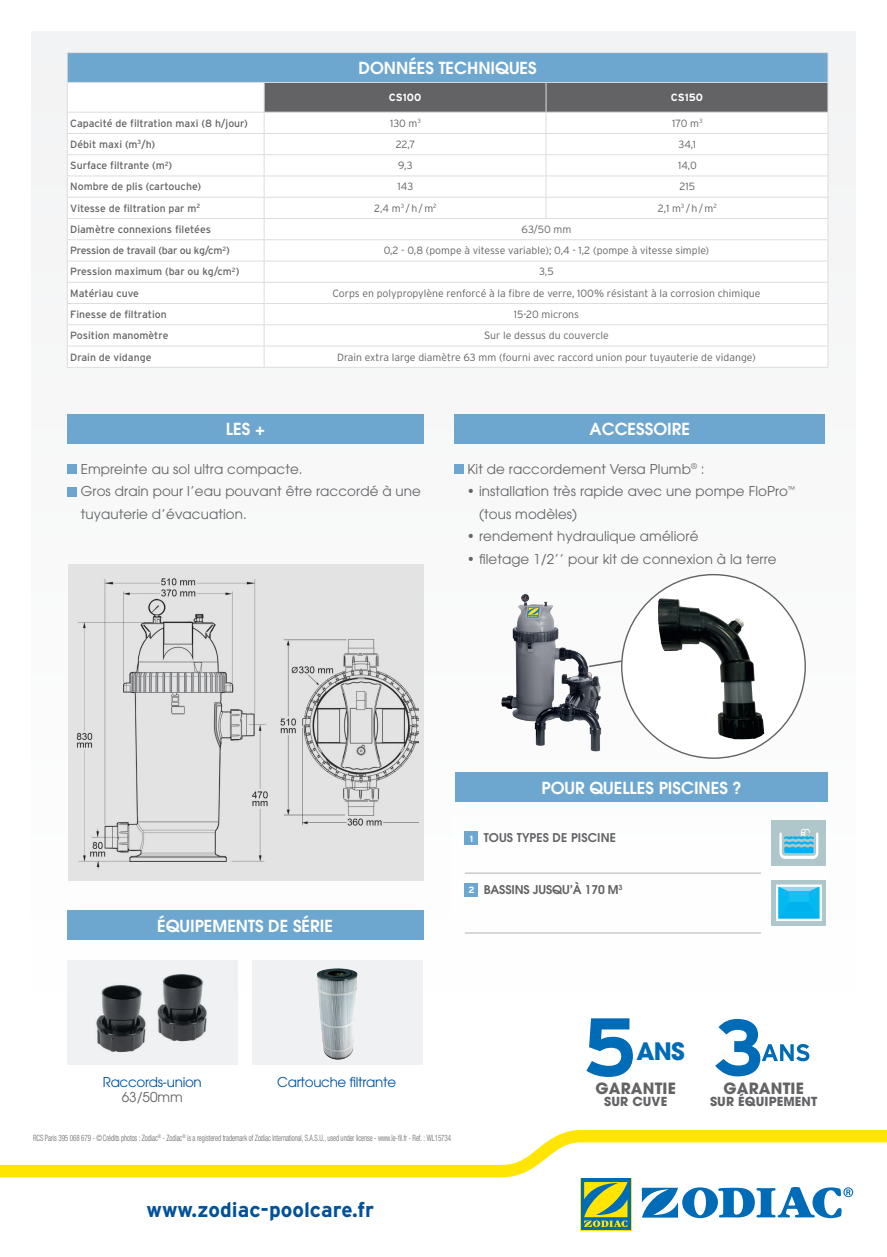
<style>
.page{position:relative;width:887px;height:1257px;background:#fff}
.page>*{position:absolute;margin:0;border:0;box-sizing:border-box;transform-origin:0 0}
.t1{font:700 23.85px "Avant Garde LT";color:#006bb6}
.t2{font:700 20.85px "Interstate";color:#01519b}
.t3{font:600 16.5px "Avant Garde LT";color:#fff}
.t4{font:700 15.9px "Avant Garde LT";color:#636366}
.t5{font:700 15.45px "Avant Garde LT";letter-spacing:.01em;color:#636366}
.t6{font:13.5px/22.5px "Avant Garde LT";letter-spacing:.01em;color:#636366}
.t7{font:13.5px "Avant Garde LT";letter-spacing:-.02em;color:#01519b}
.t8{font:700 12.45px "Avant Garde LT";letter-spacing:.01em;color:#636366}
.t9{font:600 12px "Avant Garde LT";letter-spacing:-.01em;color:#636366}
.t10{font:600 12px "Avant Garde LT";letter-spacing:.01em;color:#636366}
.t11{font:700 12px "Avant Garde LT";color:#636366}
.t12{font:300 10.5px "Interstate";color:#636366}
.t13{font:10.5px "Interstate";color:#636366}
.t14{font:10.5px "Interstate";letter-spacing:-.02em;color:#636366}
.t15{font:700 10.5px "Interstate";color:#fff}
.t16{font:300 condensed 8.7px "Helvetica Neue LT";letter-spacing:-.01em;color:#636366;scale:.8 1}
.s1{font-family:"Interstate";font-weight:700;font-size:9px;color:#fff}
</style>
<div class="page">
<div style="left:31px;top:31px;width:825px;height:966px;background:#f9f9f9"></div>
<div style="left:454px;top:414px;width:371px;height:29px;background:#6da7d0"></div>
<div style="left:455px;top:772px;width:373px;height:30px;background:#6da7d0"></div>
<div style="left:450px;top:814px;width:378px;height:133px;background:#fff"></div>
<div style="left:465px;top:832px;width:13px;height:13px;background:#6da7d0"></div>
<div style="left:465px;top:883px;width:13px;height:14px;background:#6da7d0"></div>
<hr style="left:465px;top:873px;width:296px;height:1px;background:#636366">
<hr style="left:465px;top:932px;width:296px;height:1px;background:#636366">
<div style="left:772px;top:820px;width:54px;height:45px;background:#afc6cb"></div>
<div style="left:772px;top:880px;width:54px;height:45px;background:#afc6cb"></div>
<svg style="left:779px;top:828px;width:39px;height:31px"></svg>
<svg style="left:776px;top:884px;width:46px;height:37px"></svg>
<div style="left:789px;top:891px;width:20px;height:11px;background:#15c0f2"></div>
<div style="left:67px;top:53px;width:761px;height:29px;background:#6da7d0"></div>
<hr style="left:67px;top:52px;width:197px;height:1px;background:#dcdddf">
<hr style="left:264px;top:52px;width:282px;height:1px;background:#dcdddf">
<hr style="left:546px;top:52px;width:282px;height:1px;background:#dcdddf">
<hr style="left:67px;top:82px;width:197px;height:1px;background:#dcdddf">
<hr style="left:67px;top:112px;width:197px;height:1px;background:#dcdddf">
<hr style="left:67px;top:133px;width:197px;height:1px;background:#dcdddf">
<hr style="left:67px;top:154px;width:197px;height:1px;background:#dcdddf">
<hr style="left:67px;top:176px;width:197px;height:1px;background:#dcdddf">
<hr style="left:67px;top:197px;width:197px;height:1px;background:#dcdddf">
<hr style="left:67px;top:218px;width:197px;height:1px;background:#dcdddf">
<hr style="left:67px;top:239px;width:197px;height:1px;background:#dcdddf">
<hr style="left:67px;top:261px;width:197px;height:1px;background:#dcdddf">
<hr style="left:67px;top:282px;width:197px;height:1px;background:#dcdddf">
<hr style="left:67px;top:303px;width:197px;height:1px;background:#dcdddf">
<hr style="left:67px;top:324px;width:197px;height:1px;background:#dcdddf">
<hr style="left:67px;top:346px;width:197px;height:1px;background:#dcdddf">
<svg style="left:67px;top:53px;width:1px;height:314px"></svg>
<svg style="left:264px;top:53px;width:564px;height:314px"></svg>
<hr style="left:67px;top:367px;width:197px;height:1px;background:#dcdddf">
<hr style="left:264px;top:367px;width:282px;height:1px;background:#dcdddf">
<hr style="left:546px;top:367px;width:282px;height:1px;background:#dcdddf">
<div style="left:67px;top:910px;width:356px;height:30px;background:#6da7d0"></div>
<div style="left:67px;top:961px;width:170px;height:104px;background:#f0f1f2"></div>
<div style="left:253px;top:961px;width:170px;height:104px;background:#f0f1f2"></div>
<div style="left:67px;top:464px;width:10px;height:10px;background:#6da7d0"></div>
<div style="left:67px;top:487px;width:10px;height:9px;background:#6da7d0"></div>
<div style="left:454px;top:464px;width:9px;height:10px;background:#6da7d0"></div>
<div style="left:67px;top:414px;width:356px;height:29px;background:#6da7d0"></div>
<div style="left:68px;top:564px;width:355px;height:316px;background:#e3e3e3"></div>
<img style="left:501px;top:594px;width:101px;height:158px">
<svg style="left:587px;top:658px;width:34px;height:10px"></svg>
<div style="left:622px;top:575px;width:183px;height:183px;background:#fff;border-radius:50%"></div>
<img style="left:658px;top:598px;width:106px;height:141px">
<img style="left:76px;top:578px;width:192px;height:292px">
<img style="left:280px;top:639px;width:138px;height:187px">
<img style="left:317px;top:968px;width:41px;height:92px">
<img style="left:96px;top:974px;width:111px;height:79px">
<div style="left:581px;top:1179px;width:50px;height:51px;background:#006bb6"></div>
<svg style="left:0;top:1130px;width:887px;height:97px"></svg>
<svg style="left:586px;top:1018px;width:47px;height:59px"></svg>
<svg style="left:715px;top:1019px;width:94px;height:57px"></svg>
<h3 class="t3" style="left:358px;top:57px;width:180px">DONNÉES TECHNIQUES</h3>
<p class="t15" style="left:389px;top:92px;width:34px">CS100</p>
<p class="t15" style="left:671px;top:92px;width:34px">CS150</p>
<p class="t13" style="left:70px;top:117px;width:179px">Capacité de filtration maxi (8 h/jour)</p>
<p class="t12" style="left:390px;top:117px;width:32px">130 m<sup>3</sup></p>
<p class="t12" style="left:672px;top:117px;width:32px">170 m<sup>3</sup></p>
<p class="t13" style="left:70px;top:138px;width:87px">Débit maxi (m<sup>3</sup>/h)</p>
<p class="t12" style="left:396px;top:138px;width:21px">22,7</p>
<p class="t12" style="left:679px;top:138px;width:19px">34,1</p>
<p class="t13" style="left:70px;top:160px;width:104px">Surface filtrante (m<sup>2</sup>)</p>
<p class="t12" style="left:398px;top:160px;width:16px">9,3</p>
<p class="t12" style="left:678px;top:160px;width:20px">14,0</p>
<p class="t13" style="left:70px;top:181px;width:132px">Nombre de plis (cartouche)</p>
<p class="t12" style="left:398px;top:181px;width:17px">143</p>
<p class="t12" style="left:680px;top:181px;width:17px">215</p>
<p class="t13" style="left:70px;top:202px;width:132px">Vitesse de filtration par m<sup>2</sup></p>
<p class="t12" style="left:374px;top:202px;width:64px">2,4 m<sup>3</sup> /h/m<sup>2</sup></p>
<p class="t12" style="left:658px;top:202px;width:60px">2,1 m<sup>3</sup> /h/m<sup>2</sup></p>
<p class="t13" style="left:70px;top:223px;width:142px">Diamètre connexions filetées</p>
<p class="t12" style="left:522px;top:223px;width:51px">63/50 mm</p>
<p class="t14" style="left:70px;top:245px;width:161px">Pression de travail (bar ou kg/cm<sup>2</sup>)</p>
<p class="t12" style="left:384px;top:245px;width:327px">0,2 - 0,8 (pompe à vitesse variable); 0,4 - 1,2 (pompe à vitesse simple)</p>
<p class="t13" style="left:70px;top:266px;width:171px">Pression maximum (bar ou kg/cm<sup>2</sup>)</p>
<p class="t12" style="left:539px;top:266px;width:16px">3,5</p>
<p class="t13" style="left:70px;top:287px;width:70px">Matériau cuve</p>
<p class="t12" style="left:332px;top:287px;width:430px">Corps en polypropylène renforcé à la fibre de verre, 100% résistant à la corrosion chimique</p>
<p class="t13" style="left:70px;top:308px;width:98px">Finesse de filtration</p>
<p class="t12" style="left:514px;top:308px;width:67px">15-20 microns</p>
<p class="t13" style="left:70px;top:330px;width:100px">Position manomètre</p>
<p class="t12" style="left:484px;top:330px;width:126px">Sur le dessus du couvercle</p>
<p class="t13" style="left:70px;top:351px;width:83px">Drain de vidange</p>
<p class="t12" style="left:337px;top:351px;width:420px">Drain extra large diamètre 63 mm (fourni avec raccord union pour tuyauterie de vidange)</p>
<h3 class="t3" style="left:226px;top:418px;width:40px">LES +</h3>
<h3 class="t3" style="left:590px;top:418px;width:102px">ACCESSOIRE</h3>
<p class="t6" style="left:81px;top:457px;width:342px">Empreinte au sol ultra compacte.<br>Gros drain pour l’eau pouvant être raccordé à une tuyauterie d’évacuation.</p>
<p class="t6" style="left:467px;top:457px;width:239px">Kit de raccordement Versa Plumb<sup>®</sup> :</p>
<p class="t6" style="left:479px;top:480px;width:319px;text-indent:-12px">• installation très rapide avec une pompe FloPro<sup>™ </sup>(tous modèles)</p>
<p class="t6" style="left:467px;top:525px;width:233px">• rendement hydraulique amélioré</p>
<p class="t6" style="left:467px;top:547px;width:311px">• filetage 1/2’’ pour kit de connexion à la terre</p>
<h3 class="t3" style="left:157px;top:915px;width:177px">ÉQUIPEMENTS DE SÉRIE</h3>
<h3 class="t3" style="left:541px;top:777px;width:202px">POUR QUELLES PISCINES ?</h3>
<p class="t10" style="left:470px;top:830px;width:148px"><span class="s1">1</span> TOUS TYPES DE PISCINE</p>
<p class="t9" style="left:468px;top:882px;width:156px"><span class="s1">2</span> BASSINS JUSQU’À 170 M<sup>3</sup></p>
<p class="t7" style="left:103px;top:1074px;width:101px">Raccords-union</p>
<p class="t7" style="left:277px;top:1074px;width:121px">Cartouche filtrante</p>
<p class="t6" style="left:122px;top:1086px;width:63px">63/50mm</p>
<p class="t16" style="left:33px;top:1133px;width:524px">RCS Paris 395 068 679 - ©Crédits photos : Zodiac<sup>®</sup> - Zodiac<sup>®</sup> is a registered trademark of Zodiac International, S.A.S.U., used under license - www.le-fil.fr - Ref. : WL15734</p>
<h2 class="t2" style="left:147px;top:1198px;width:229px">www.zodiac-poolcare.fr</h2>
<h1 class="t1" style="left:636px;top:1036px;width:50px">ANS</h1>
<h3 class="t5" style="left:596px;top:1078px;width:82px">GARANTIE</h3>
<p class="t8" style="left:604px;top:1093px;width:65px">SUR CUVE</p>
<h3 class="t4" style="left:594px;top:1078px;width:83px">GARANTIE</h3>
<p class="t11" style="left:605px;top:1093px;width:61px">SUR CUVE</p>
<h3 class="t5" style="left:724px;top:1078px;width:82px">GARANTIE</h3>
<p class="t8" style="left:710px;top:1093px;width:109px">SUR ÉQUIPEMENT</p>
</div>
